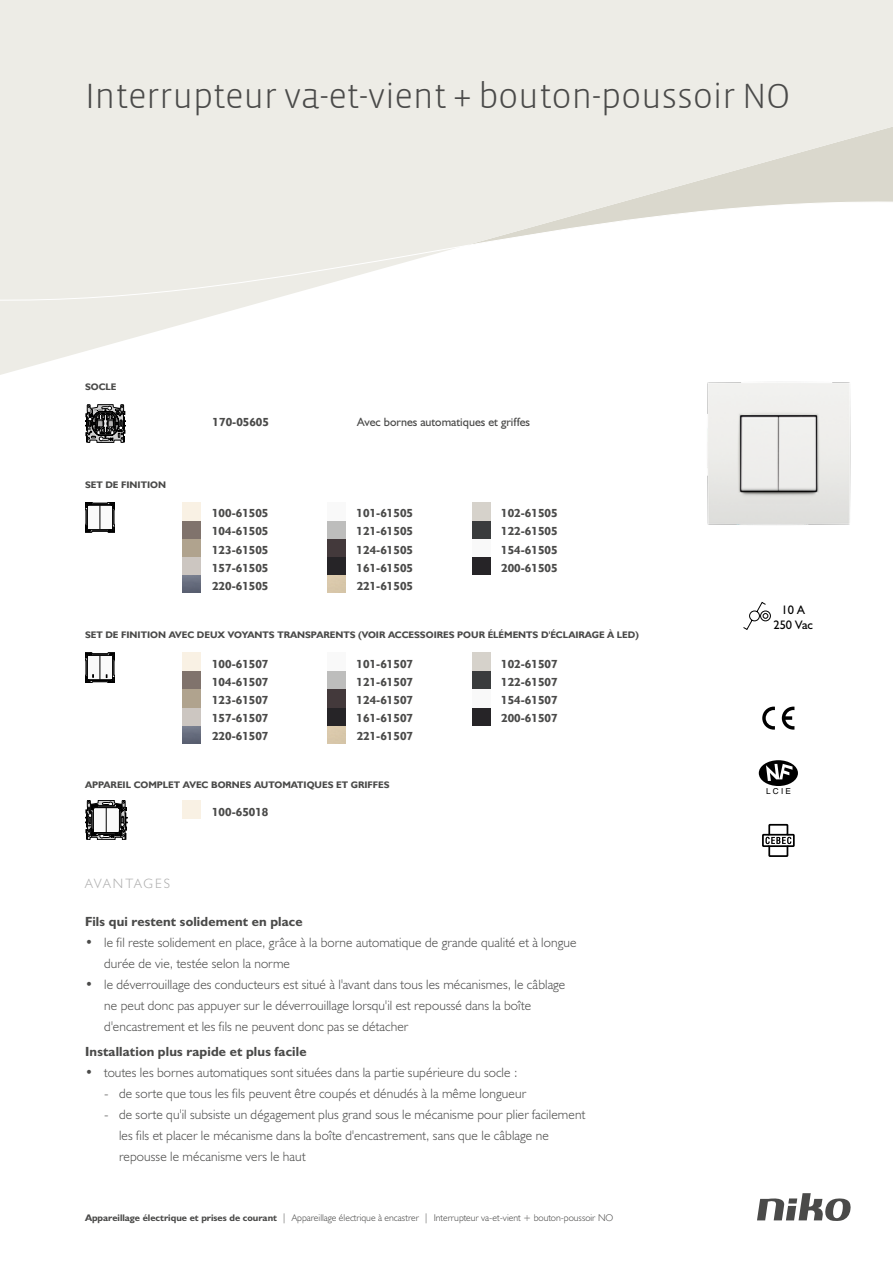
<style>
.page{position:relative;width:893px;height:1263px;background:#fff}
.page>*{position:absolute;margin:0;border:0;box-sizing:border-box;transform-origin:0 0}
.t1{font:300 36px "Vista Sans";letter-spacing:-.01em;color:#4a4a49}
.t2{font:300 13.5px/21px "Humanist 521 BT";letter-spacing:.01em;color:#4a4a49}
.t3{font:700 13.5px "Humanist 521 BT";letter-spacing:.01em;color:#4a4a49}
.t4{font:300 13.5px "Humanist 521 BT";letter-spacing:.14em;color:#adadad}
.t5{font:12.3px/14.9px "Humanist 521 BT";color:#000;text-align:center}
.t6{font:700 12px "Humanist 521 BT";color:#4a4a49}
.t7{font:12px "Humanist 521 BT";color:#4a4a49}
.t8{font:700 9.75px "Humanist 521 BT";color:#4a4a49}
.t9{font:300 9.75px "Humanist 521 BT";color:#4a4a49}
.t10{font:8.1px "Helvetica";color:#000}
.s1{font-weight:700}
</style>
<div class="page">
<svg style="left:0;top:0;width:893px;height:375px;fill:#edece6"></svg>
<svg style="left:0;top:199px;width:893px;height:106px"></svg>
<svg style="left:757px;top:1193px;width:94px;height:28px"></svg>
<svg style="left:762px;top:824px;width:33px;height:33px"></svg>
<svg style="left:782px;top:707px;width:12px;height:23px"></svg>
<svg style="left:762px;top:707px;width:13px;height:23px"></svg>
<svg style="left:759px;top:760px;width:39px;height:26px"></svg>
<svg style="left:85px;top:405px;width:41px;height:37px;background:#575757"></svg>
<img style="left:707px;top:382px;width:144px;height:143px">
<svg style="left:85px;top:502px;width:30px;height:30px"></svg>
<img style="left:327px;top:521px;width:18px;height:72px">
<img style="left:472px;top:502px;width:18px;height:72px">
<img style="left:183px;top:502px;width:18px;height:91px">
<svg style="left:85px;top:653px;width:30px;height:30px"></svg>
<img style="left:327px;top:671px;width:18px;height:72px">
<img style="left:472px;top:653px;width:18px;height:72px">
<img style="left:183px;top:653px;width:18px;height:90px">
<svg style="left:85px;top:800px;width:42px;height:40px"></svg>
<div style="left:760px;top:610px;width:11px;height:11px;border:1px solid #000;border-radius:50%"></div>
<svg style="left:743px;top:602px;width:25px;height:28px"></svg>
<h1 class="t1" style="left:85px;top:74px;width:707px">Interrupteur va-et-vient + bouton-poussoir NO</h1>
<p class="t8" style="left:85px;top:381px;width:33px">SOCLE</p>
<p class="t8" style="left:85px;top:478px;width:82px">SET DE FINITION</p>
<p class="t6" style="left:213px;top:415px;width:58px">170-05605</p>
<p class="t6" style="left:212px;top:506px;width:58px">100-61505</p>
<p class="t6" style="left:212px;top:524px;width:58px">104-61505</p>
<p class="t6" style="left:212px;top:542px;width:58px">123-61505</p>
<p class="t6" style="left:212px;top:560px;width:58px">157-61505</p>
<p class="t6" style="left:212px;top:578px;width:58px">220-61505</p>
<p class="t7" style="left:357px;top:414px;width:174px">Avec bornes automatiques et griffes</p>
<p class="t6" style="left:357px;top:506px;width:58px">101-61505</p>
<p class="t6" style="left:501px;top:506px;width:58px">102-61505</p>
<p class="t6" style="left:357px;top:524px;width:58px">121-61505</p>
<p class="t6" style="left:501px;top:524px;width:58px">122-61505</p>
<p class="t6" style="left:357px;top:542px;width:58px">124-61505</p>
<p class="t6" style="left:501px;top:542px;width:58px">154-61505</p>
<p class="t6" style="left:357px;top:560px;width:58px">161-61505</p>
<p class="t6" style="left:501px;top:560px;width:58px">200-61505</p>
<p class="t6" style="left:357px;top:578px;width:58px">221-61505</p>
<p class="t8" style="left:85px;top:629px;width:555px">SET DE FINITION AVEC DEUX VOYANTS TRANSPARENTS (VOIR ACCESSOIRES POUR ÉLÉMENTS D'ÉCLAIRAGE À LED)</p>
<p class="t6" style="left:212px;top:656px;width:58px">100-61507</p>
<p class="t6" style="left:357px;top:656px;width:58px">101-61507</p>
<p class="t6" style="left:501px;top:656px;width:58px">102-61507</p>
<p class="t6" style="left:212px;top:674px;width:58px">104-61507</p>
<p class="t6" style="left:357px;top:674px;width:58px">121-61507</p>
<p class="t6" style="left:501px;top:674px;width:58px">122-61507</p>
<p class="t6" style="left:212px;top:692px;width:58px">123-61507</p>
<p class="t6" style="left:357px;top:692px;width:58px">124-61507</p>
<p class="t6" style="left:501px;top:692px;width:58px">154-61507</p>
<p class="t6" style="left:212px;top:710px;width:58px">157-61507</p>
<p class="t6" style="left:357px;top:710px;width:58px">161-61507</p>
<p class="t6" style="left:501px;top:710px;width:58px">200-61507</p>
<p class="t6" style="left:212px;top:728px;width:58px">220-61507</p>
<p class="t6" style="left:357px;top:728px;width:58px">221-61507</p>
<p class="t8" style="left:85px;top:779px;width:306px">APPAREIL COMPLET AVEC BORNES AUTOMATIQUES ET GRIFFES</p>
<p class="t6" style="left:212px;top:804px;width:58px">100-65018</p>
<p class="t4" style="left:85px;top:874px;width:87px">AVANTAGES</p>
<p class="t3" style="left:85px;top:912px;width:219px">Fils qui restent solidement en place</p>
<p class="t2" style="left:104px;top:931px;width:474px;text-indent:-19px">• le fil reste solidement en place, grâce à la borne automatique de grande qualité et à longue durée de vie, testée selon la norme</p>
<p class="t2" style="left:104px;top:973px;width:463px;text-indent:-19px">• le déverrouillage des conducteurs est situé à l'avant dans tous les mécanismes, le câblage ne peut donc pas appuyer sur le déverrouillage lorsqu'il est repoussé dans la boîte d'encastrement et les fils ne peuvent donc pas se détacher</p>
<p class="t3" style="left:85px;top:1043px;width:223px">Installation plus rapide et plus facile</p>
<p class="t2" style="left:85px;top:1062px;width:434px">• toutes les bornes automatiques sont situées dans la partie supérieure du socle :</p>
<p class="t2" style="left:104px;top:1083px;width:423px">- de sorte que tous les fils peuvent être coupés et dénudés à la même longueur</p>
<p class="t2" style="left:119px;top:1104px;width:468px;text-indent:-15px">- de sorte qu'il subsiste un dégagement plus grand sous le mécanisme pour plier facilement les fils et placer le mécanisme dans la boîte d'encastrement, sans que le câblage ne repousse le mécanisme vers le haut</p>
<p class="t9" style="left:85px;top:1211px;width:530px"><span class="s1">Appareillage électrique et prises de courant</span> | Appareillage électrique à encastrer | Interrupteur va-et-vient + bouton-poussoir NO</p>
<p class="t5" style="left:773px;top:602px;width:41px">10 A<br>250 Vac</p>
<p class="t10" style="left:766px;top:786px;width:26px">L C I E</p>
</div>
